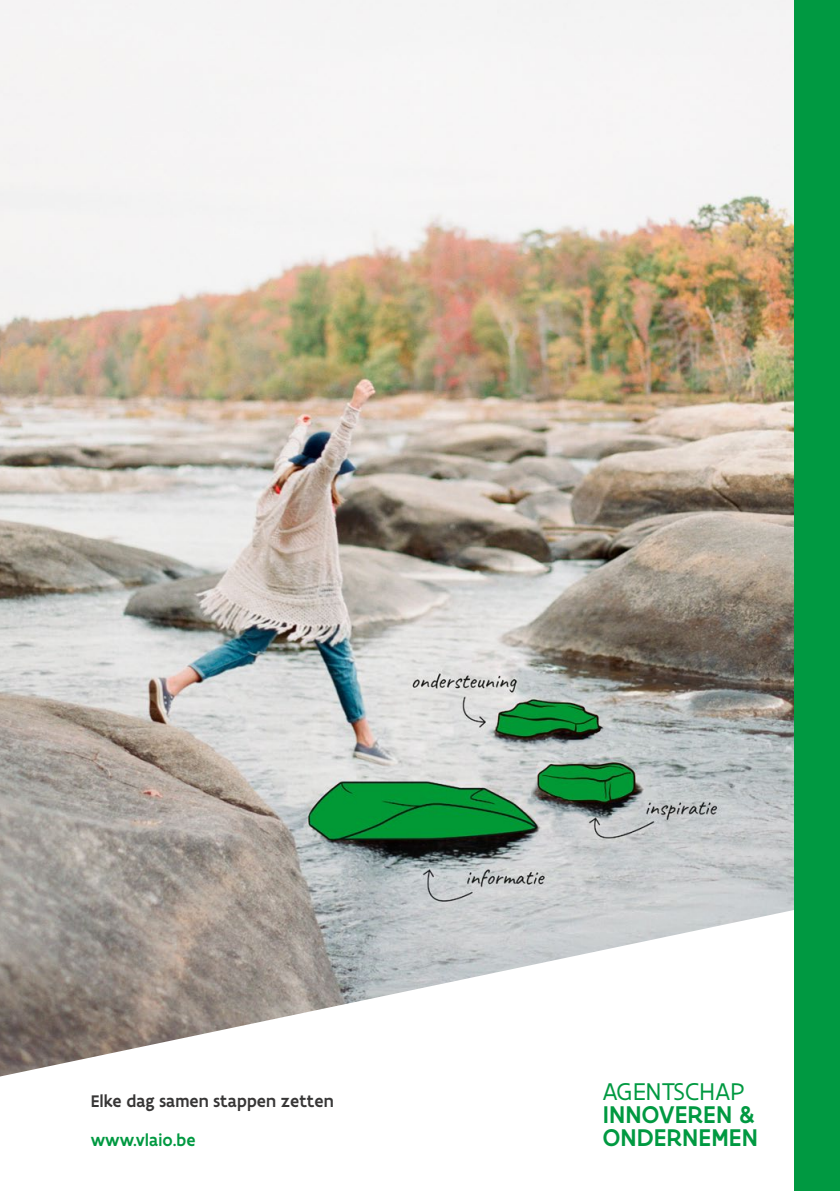
<style>
.page{position:relative;width:840px;height:1191px;background:#fff}
.page>*{position:absolute;margin:0;border:0;box-sizing:border-box;transform-origin:0 0}
.t1{font:500 26px "Flanders Art Sans";letter-spacing:.005em;color:#009941}
.t2{font:26px "Flanders Art Sans";letter-spacing:.005em;color:#009941}
.t3{font:500 18px "Flanders Art Sans";color:#373636}
.Medium_groen{font:500 18px "Flanders Art Sans";color:#009941}
</style>
<div class="page">
<img style="left:0;top:0;width:794px;height:900px">
<svg style="left:0;top:900px;width:794px;height:177px"></svg>
<div style="left:794px;top:0;width:45px;height:1191px;background:#009941"></div>
<p class="t3" style="left:91px;top:1089px;width:244px">Elke dag samen stappen zetten</p>
<p class="Medium_groen" style="left:91px;top:1128px;width:106px">www.vlaio.be</p>
<p class="t2" style="left:602px;top:1075px;width:143px">AGENTSCHAP</p>
<p class="t1" style="left:602px;top:1097px;width:153px">INNOVEREN &amp;</p>
<p class="t1" style="left:602px;top:1120px;width:156px">ONDERNEMEN</p>
</div>
